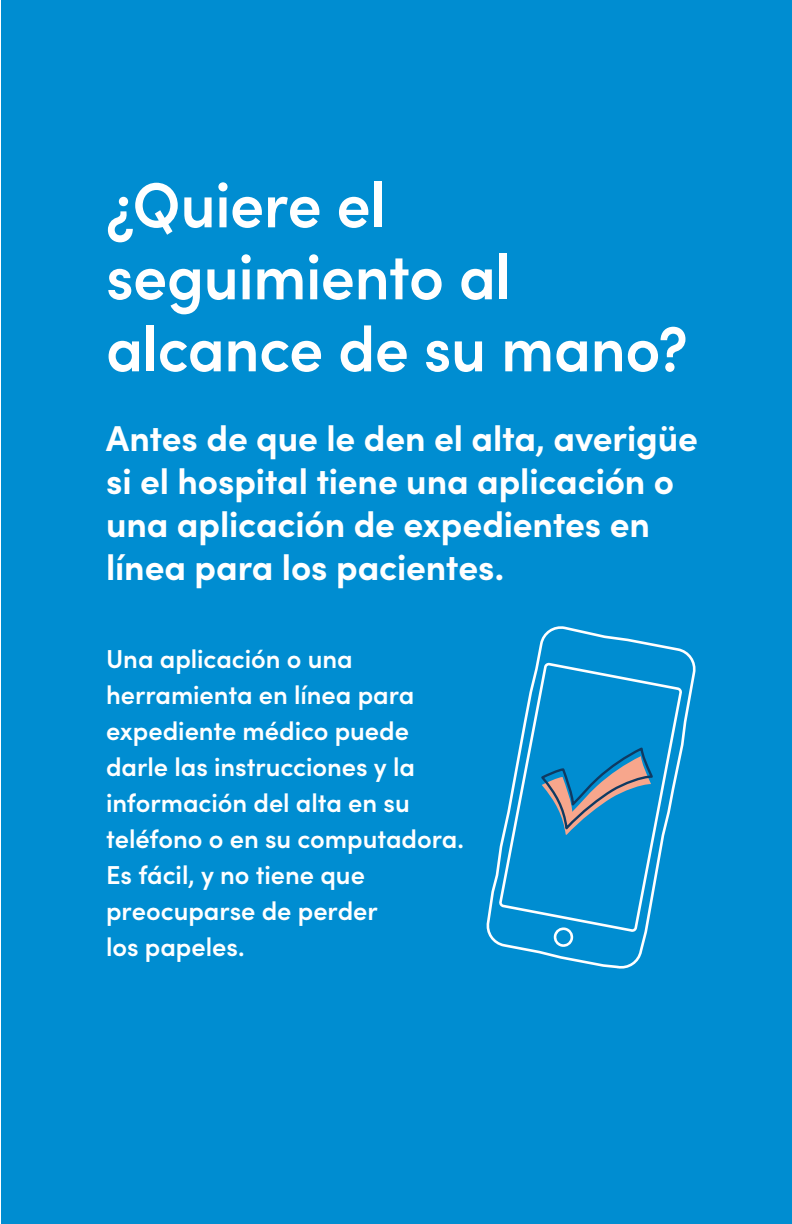
<style>
.page{position:relative;width:792px;height:1224px;background:#fff}
.page>*{position:absolute;margin:0;border:0;box-sizing:border-box;transform-origin:0 0}
.t1{font:600 64px/72px "Sofia Pro";letter-spacing:-.01em;color:#fff;scale:.95 1}
.t2{font:700 36px/43.2px "Sofia Pro";letter-spacing:-.005em;color:#fff}
.t3{font:600 26px/36px "Sofia Pro";color:#fff}
</style>
<div class="page">
<div style="left:1px;top:0;width:791px;height:1224px;background:#008dd1"></div>
<svg style="left:486px;top:626px;width:210px;height:343px"></svg>
<svg style="left:499px;top:662px;width:183px;height:270px"></svg>
<svg style="left:553px;top:927px;width:21px;height:21px"></svg>
<svg style="left:539px;top:745px;width:116px;height:91px"></svg>
<p class="t1" style="left:106px;top:164px;width:614px">¿Quiere el seguimiento al alcance de su mano?</p>
<p class="t2" style="left:106px;top:413px;width:593px">Antes de que le den el alta, averigüe si el hospital tiene una aplicación o una aplicación de expedientes en línea para los pacientes.</p>
<p class="t3" style="left:106px;top:639px;width:360px">Una aplicación o una herramienta en línea para expediente médico puede darle las instrucciones y la información del alta en su teléfono o en su computadora.<br>Es fácil, y no tiene que preocuparse de perder<br>los papeles.</p>
</div>
